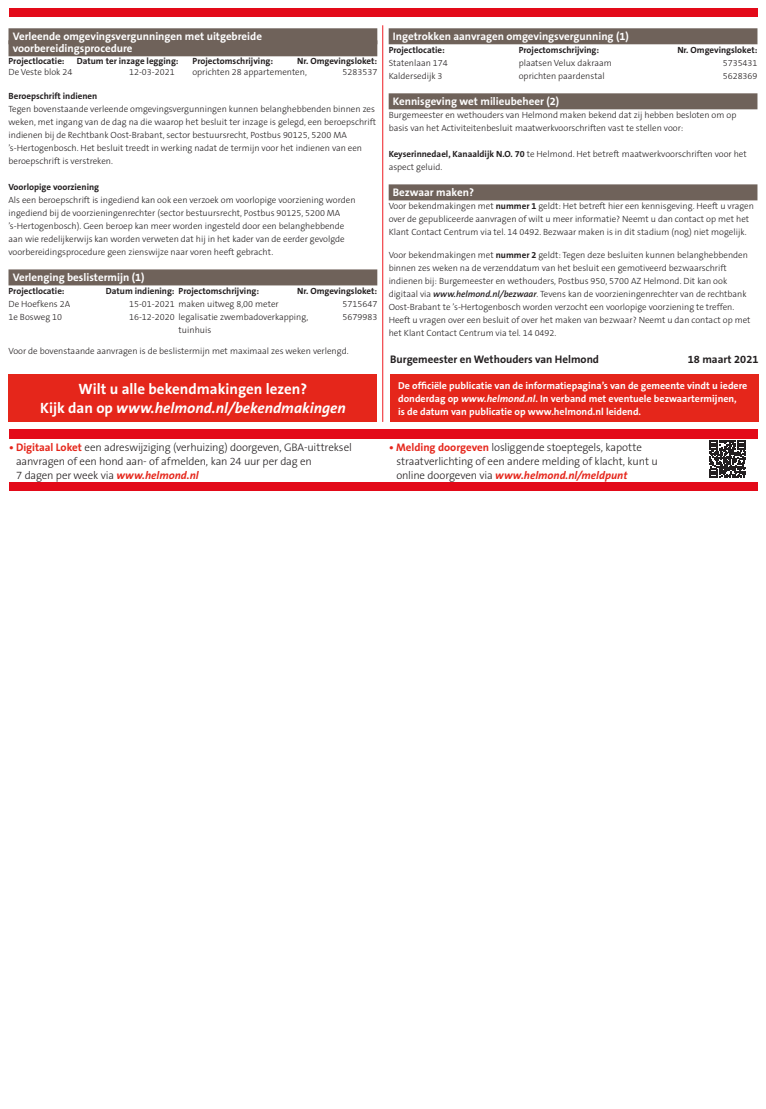
<style>
.page{position:relative;width:766px;height:1109px;background:#fff}
.page>*{position:absolute;margin:0;border:0;box-sizing:border-box;transform-origin:0 0}
.t1{font:700 15px/19px "The Sans B7";color:#fff;text-align:center}
.t2{font:300 11px "The Sans B3";letter-spacing:-.015em;color:#231f20}
.titelbalk_bekendmaki{font:700 11px "The Sans B7";color:#fff}
.burgemeester_en_weth{font:700 11px "The Sans B7";color:#231f20}
.t3{font:italic 700 11px "The Sans B7";color:#e5261b}
.t4{font:700 10px/13px "The Sans B7";color:#fff}
.platte_tekst_bekendm{font:300 9px/13px "The Sans B3";color:#231f20}
.tussenkop_bekendmaki{font:700 9px "The Sans B7";color:#231f20}
.platte_tekst_bekendm-2{font:700 9px "The Sans B7";color:#231f20}
.s1{font-style:italic}
.s2{font-family:"The Sans B7";font-weight:700;color:#e5261b}
.s3{font-family:"The Sans B7";font-weight:700;font-style:italic;color:#e5261b}
.s4{font-family:"The Sans B7";font-weight:700}
.s5{font-family:"The Sans B6";font-weight:600;font-style:italic}
.s6{font-family:"The Sans B3";font-weight:300;font-style:normal;color:#231f20}
</style>
<div class="page">
<div style="left:9px;top:482px;width:748px;height:9px;background:#e30a19"></div>
<div style="left:9px;top:9px;width:748px;height:8px;background:#e30a19"></div>
<svg style="left:709px;top:440px;width:36px;height:37px"></svg>
<div style="left:9px;top:429px;width:748px;height:10px;background:#e30a19"></div>
<hr style="left:382px;top:25px;width:1px;height:397px;background:#ee1d23">
<div style="left:388px;top:28px;width:369px;height:16px;background:#6f625a"></div>
<div style="left:388px;top:93px;width:369px;height:16px;background:#6f625a"></div>
<div style="left:388px;top:184px;width:369px;height:16px;background:#6f625a"></div>
<div style="left:9px;top:28px;width:368px;height:16px;background:#6f625a"></div>
<div style="left:9px;top:40px;width:368px;height:16px;background:#6f625a"></div>
<div style="left:9px;top:269px;width:368px;height:16px;background:#6f625a"></div>
<div style="left:9px;top:375px;width:368px;height:47px;background:#e5261b"></div>
<div style="left:389px;top:375px;width:369px;height:47px;background:#e5261b"></div>
<p class="titelbalk_bekendmaki" style="left:13px;top:30px;width:251px">Verleende omgevingsvergunningen met uitgebreide</p>
<p class="titelbalk_bekendmaki" style="left:13px;top:42px;width:121px">voorbereidingsprocedure</p>
<p class="tussenkop_bekendmaki" style="left:9px;top:56px;width:58px">Projectlocatie:</p>
<p class="tussenkop_bekendmaki" style="left:77px;top:56px;width:103px">Datum ter inzage legging:</p>
<p class="tussenkop_bekendmaki" style="left:192px;top:56px;width:82px">Projectomschrijving:</p>
<p class="tussenkop_bekendmaki" style="left:297px;top:56px;width:82px">Nr. Omgevingsloket:</p>
<p class="platte_tekst_bekendm" style="left:9px;top:66px;width:65px">De Veste blok 24</p>
<p class="platte_tekst_bekendm" style="left:129px;top:66px;width:47px">12-03-2021</p>
<p class="platte_tekst_bekendm" style="left:192px;top:66px;width:116px">oprichten 28 appartementen,</p>
<p class="platte_tekst_bekendm" style="left:342px;top:66px;width:36px">5283537</p>
<p class="platte_tekst_bekendm-2" style="left:9px;top:91px;width:90px">Beroepschrift indienen</p>
<p class="platte_tekst_bekendm" style="left:9px;top:103px;width:369px">Tegen bovenstaande verleende omgevingsvergunningen kunnen belanghebbenden binnen zes weken, met ingang van de dag na die waarop het besluit ter inzage is gelegd, een beroepschrift indienen bij de Rechtbank Oost-Brabant, sector bestuursrecht, Postbus 90125, 5200 MA ’s-Hertogenbosch. Het besluit treedt in werking nadat de termijn voor het indienen van een beroepschrift is verstreken.</p>
<p class="platte_tekst_bekendm-2" style="left:9px;top:182px;width:92px">Voorlopige voorziening</p>
<p class="platte_tekst_bekendm" style="left:9px;top:194px;width:348px">Als een beroepschrift is ingediend kan ook een verzoek om voorlopige voorziening worden ingediend bij de voorzieningenrechter (sector bestuursrecht, Postbus 90125, 5200 MA ’s-Hertogenbosch). Geen beroep kan meer worden ingesteld door een belanghebbende aan wie redelijkerwijs kan worden verweten dat hij in het kader van de eerder gevolgde voorbereidingsprocedure geen zienswijze naar voren heeft gebracht.</p>
<p class="titelbalk_bekendmaki" style="left:13px;top:271px;width:133px">Verlenging beslistermijn (1)</p>
<p class="tussenkop_bekendmaki" style="left:9px;top:286px;width:58px">Projectlocatie:</p>
<p class="tussenkop_bekendmaki" style="left:106px;top:286px;width:155px">Datum indiening: Projectomschrijving:</p>
<p class="tussenkop_bekendmaki" style="left:297px;top:286px;width:82px">Nr. Omgevingsloket:</p>
<p class="platte_tekst_bekendm" style="left:9px;top:298px;width:63px">De Hoefkens 2A</p>
<p class="platte_tekst_bekendm" style="left:129px;top:298px;width:151px">15-01-2021 maken uitweg 8,00 meter</p>
<p class="platte_tekst_bekendm" style="left:342px;top:298px;width:36px">5715647</p>
<p class="platte_tekst_bekendm" style="left:9px;top:311px;width:55px">1e Bosweg 10</p>
<p class="platte_tekst_bekendm" style="left:129px;top:311px;width:181px">16-12-2020 legalisatie zwembadoverkapping,</p>
<p class="platte_tekst_bekendm" style="left:342px;top:311px;width:36px">5679983</p>
<p class="platte_tekst_bekendm" style="left:178px;top:324px;width:34px">tuinhuis</p>
<p class="platte_tekst_bekendm" style="left:9px;top:345px;width:341px">Voor de bovenstaande aanvragen is de beslistermijn met maximaal zes weken verlengd.</p>
<h1 class="t1" style="left:40px;top:380px;width:307px">Wilt u alle bekendmakingen lezen?<br>Kijk dan op <span class="s1">www.helmond.nl/bekendmakingen</span></h1>
<p class="t2" style="left:9px;top:441px;width:344px"><span class="s2">• Digitaal Loket</span> een adreswijziging (verhuizing) doorgeven, GBA-uittreksel</p>
<p class="t2" style="left:16px;top:455px;width:297px">aanvragen of een hond aan- of afmelden, kan 24 uur per dag en</p>
<p class="t2" style="left:16px;top:469px;width:184px">7 dagen per week via <span class="s3">www.helmond.nl</span></p>
<p class="titelbalk_bekendmaki" style="left:393px;top:30px;width:237px">Ingetrokken aanvragen omgevingsvergunning (1)</p>
<p class="tussenkop_bekendmaki" style="left:388px;top:45px;width:58px">Projectlocatie:</p>
<p class="tussenkop_bekendmaki" style="left:518px;top:45px;width:82px">Projectomschrijving:</p>
<p class="tussenkop_bekendmaki" style="left:677px;top:45px;width:82px">Nr. Omgevingsloket:</p>
<p class="platte_tekst_bekendm" style="left:388px;top:57px;width:61px">Statenlaan 174</p>
<p class="platte_tekst_bekendm" style="left:518px;top:57px;width:94px">plaatsen Velux dakraam</p>
<p class="platte_tekst_bekendm" style="left:722px;top:57px;width:36px">5735431</p>
<p class="platte_tekst_bekendm" style="left:388px;top:70px;width:55px">Kaldersedijk 3</p>
<p class="platte_tekst_bekendm" style="left:518px;top:70px;width:87px">oprichten paardenstal</p>
<p class="platte_tekst_bekendm" style="left:722px;top:70px;width:36px">5628369</p>
<p class="titelbalk_bekendmaki" style="left:393px;top:95px;width:168px">Kennisgeving wet milieubeheer (2)</p>
<p class="platte_tekst_bekendm" style="left:388px;top:109px;width:349px">Burgemeester en wethouders van Helmond maken bekend dat zij hebben besloten om op basis van het Activiteitenbesluit maatwerkvoorschriften vast te stellen voor:</p>
<p class="platte_tekst_bekendm" style="left:388px;top:148px;width:359px"><span class="s4">Keyserinnedael, Kanaaldijk N.O. 70</span> te Helmond. Het betreft maatwerkvoorschriften voor het aspect geluid.</p>
<p class="titelbalk_bekendmaki" style="left:393px;top:186px;width:83px">Bezwaar maken?</p>
<p class="platte_tekst_bekendm" style="left:388px;top:200px;width:367px">Voor bekendmakingen met <span class="s4">nummer 1</span> geldt: Het betreft hier een kennisgeving. Heeft u vragen over de gepubliceerde aanvragen of wilt u meer informatie? Neemt u dan contact op met het<br>Klant Contact Centrum via tel. 14 0492. Bezwaar maken is in dit stadium (nog) niet mogelijk.</p>
<p class="platte_tekst_bekendm" style="left:388px;top:249px;width:361px">Voor bekendmakingen met <span class="s4">nummer 2</span> geldt: Tegen deze besluiten kunnen belanghebbenden binnen zes weken na de verzenddatum van het besluit een gemotiveerd bezwaarschrift</p>
<p class="platte_tekst_bekendm" style="left:388px;top:275px;width:363px">indienen bij: Burgemeester en wethouders, Postbus 950, 5700 AZ Helmond. Dit kan ook digitaal via <span class="s5">www.helmond.nl/bezwaar</span>. Tevens kan de voorzieningenrechter van de rechtbank Oost-Brabant te ’s-Hertogenbosch worden verzocht een voorlopige voorziening te treffen.<br>Heeft u vragen over een besluit of over het maken van bezwaar? Neemt u dan contact op met het Klant Contact Centrum via tel. 14 0492.</p>
<p class="burgemeester_en_weth" style="left:390px;top:353px;width:210px">Burgemeester en Wethouders van Helmond</p>
<p class="burgemeester_en_weth" style="left:687px;top:353px;width:72px">18 maart 2021</p>
<p class="t4" style="left:398px;top:379px;width:350px">De officiële publicatie van de informatiepagina’s van de gemeente vindt u iedere donderdag op <span class="s1">www.helmond.nl</span>. In verband met eventuele bezwaartermijnen,<br>is de datum van publicatie op www.helmond.nl leidend.</p>
<p class="t2" style="left:389px;top:441px;width:254px"><span class="s2">• Melding doorgeven</span> losliggende stoeptegels, kapotte</p>
<p class="t2" style="left:396px;top:455px;width:263px">straatverlichting of een andere melding of klacht, kunt u</p>
<p class="t3" style="left:396px;top:469px;width:232px"><span class="s6">online doorgeven via</span> www.helmond.nl/meldpunt</p>
</div>
